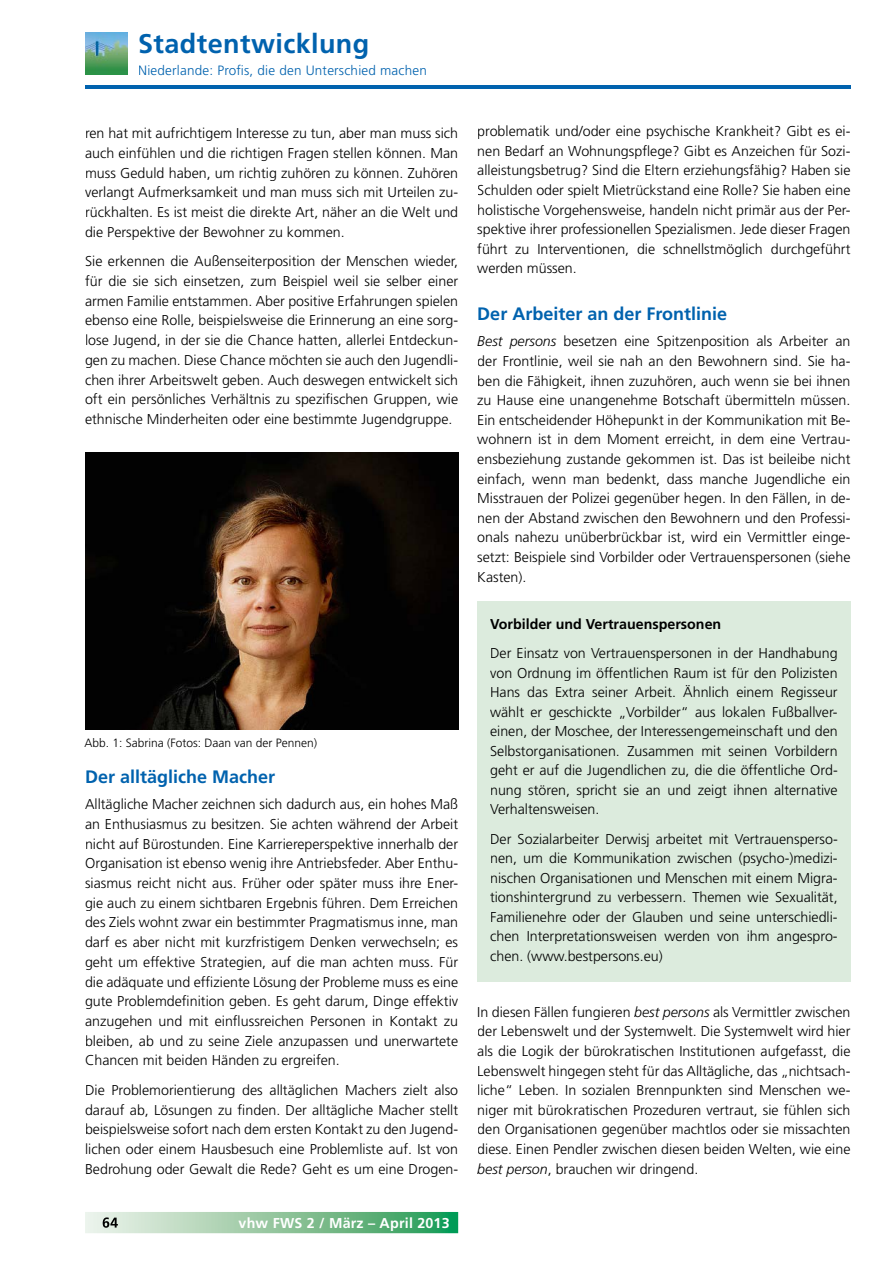
<style>
.page{position:relative;width:893px;height:1263px;background:#fff}
.page>*{position:absolute;margin:0;border:0;box-sizing:border-box;transform-origin:0 0}
.t1{font:700 27px "Frutiger LT";letter-spacing:.015em;color:#0062ae}
.t2{font:700 18px "Frutiger LT";color:#0062ae}
.t3{font:300 14.25px/19.6px "Frutiger LT";color:#000;text-align:justify}
.t4{font:700 14.25px "Frutiger LT";color:#000}
.t5{font:700 14.25px "Frutiger LT";letter-spacing:.015em;color:#fff}
.t6{font:300 13.5px "Frutiger LT";letter-spacing:.015em;color:#0062ae}
.t7{font:300 12px "Frutiger CE";color:#000}
.s1{font-family:"Frutiger";font-style:italic}
</style>
<div class="page">
<hr style="left:85px;top:86px;width:765px;height:3px;background:#0062ae">
<svg style="left:85px;top:1212px;width:373px;height:21px;background:#8cc59d"></svg>
<img style="left:103px;top:1217px;width:15px;height:11px">
<img style="left:85px;top:32px;width:42px;height:43px">
<img style="left:85px;top:453px;width:373px;height:276px">
<div style="left:477px;top:601px;width:373px;height:381px;background:#dcebdd"></div>
<h1 class="t1" style="left:138px;top:28px;width:233px">Stadtentwicklung</h1>
<p class="t6" style="left:138px;top:62px;width:290px">Niederlande: Profis, die den Unterschied machen</p>
<p class="t3" style="left:85px;top:124px;width:375px">ren hat mit aufrichtigem Interesse zu tun, aber man muss sich auch einfühlen und die richtigen Fragen stellen können. Man muss Geduld haben, um richtig zuhören zu können. Zuhören verlangt Aufmerksamkeit und man muss sich mit Urteilen zu&shy;rückhalten. Es ist meist die direkte Art, näher an die Welt und die Perspektive der Bewohner zu kommen.</p>
<p class="t3" style="left:85px;top:252px;width:375px">Sie erkennen die Außenseiterposition der Menschen wieder, für die sie sich einsetzen, zum Beispiel weil sie selber einer armen Familie entstammen. Aber positive Erfahrungen spielen ebenso eine Rolle, beispielsweise die Erinnerung an eine sorg&shy;lose Jugend, in der sie die Chance hatten, allerlei Entdeckun&shy;gen zu machen. Diese Chance möchten sie auch den Jugendli&shy;chen ihrer Arbeitswelt geben. Auch deswegen entwickelt sich oft ein persönliches Verhältnis zu spezifischen Gruppen, wie ethnische Minderheiten oder eine bestimmte Jugendgruppe.</p>
<p class="t7" style="left:84px;top:736px;width:234px">Abb. 1: Sabrina (Fotos: Daan van der Pennen)</p>
<p class="t2" style="left:85px;top:766px;width:192px">Der alltägliche Macher</p>
<p class="t3" style="left:85px;top:795px;width:375px">Alltägliche Macher zeichnen sich dadurch aus, ein hohes Maß an Enthusiasmus zu besitzen. Sie achten während der Arbeit nicht auf Bürostunden. Eine Karriereperspektive innerhalb der Organisation ist ebenso wenig ihre Antriebsfeder. Aber Enthu&shy;siasmus reicht nicht aus. Früher oder später muss ihre Ener&shy;gie auch zu einem sichtbaren Ergebnis führen. Dem Erreichen des Ziels wohnt zwar ein bestimmter Pragmatismus inne, man darf es aber nicht mit kurzfristigem Denken verwechseln; es geht um effektive Strategien, auf die man achten muss. Für die adäquate und effiziente Lösung der Probleme muss es eine gute Problemdefinition geben. Es geht darum, Dinge effektiv anzugehen und mit einflussreichen Personen in Kontakt zu bleiben, ab und zu seine Ziele anzupassen und unerwartete Chancen mit beiden Händen zu ergreifen.</p>
<p class="t3" style="left:85px;top:1080px;width:375px">Die Problemorientierung des alltäglichen Machers zielt also darauf ab, Lösungen zu finden. Der alltägliche Macher stellt beispielsweise sofort nach dem ersten Kontakt zu den Jugend&shy;lichen oder einem Hausbesuch eine Problemliste auf. Ist von Bedrohung oder Gewalt die Rede? Geht es um eine Drogen-</p>
<p class="t5" style="left:239px;top:1214px;width:213px">vhw FWS 2 / März – April 2013</p>
<p class="t3" style="left:477px;top:122px;width:375px">problematik und/oder eine psychische Krankheit? Gibt es ei&shy;nen Bedarf an Wohnungspflege? Gibt es Anzeichen für Sozi&shy;alleistungsbetrug? Sind die Eltern erziehungsfähig? Haben sie Schulden oder spielt Mietrückstand eine Rolle? Sie haben eine holistische Vorgehensweise, handeln nicht primär aus der Per&shy;spektive ihrer professionellen Spezialismen. Jede dieser Fragen führt zu Interventionen, die schnellstmöglich durchgeführt werden müssen.</p>
<p class="t2" style="left:477px;top:304px;width:251px">Der Arbeiter an der Frontlinie</p>
<p class="t3" style="left:477px;top:332px;width:375px"><span class="s1">Best persons</span> besetzen eine Spitzenposition als Arbeiter an der Frontlinie, weil sie nah an den Bewohnern sind. Sie ha&shy;ben die Fähigkeit, ihnen zuzuhören, auch wenn sie bei ihnen zu Hause eine unangenehme Botschaft übermitteln müssen.<br>Ein entscheidender Höhepunkt in der Kommunikation mit Be&shy;wohnern ist in dem Moment erreicht, in dem eine Vertrau&shy;ensbeziehung zustande gekommen ist. Das ist beileibe nicht einfach, wenn man bedenkt, dass manche Jugendliche ein Misstrauen der Polizei gegenüber hegen. In den Fällen, in de&shy;nen der Abstand zwischen den Bewohnern und den Professi&shy;onals nahezu unüberbrückbar ist, wird ein Vermittler einge&shy;setzt: Beispiele sind Vorbilder oder Vertrauenspersonen (siehe Kasten).</p>
<p class="t4" style="left:490px;top:616px;width:233px">Vorbilder und Vertrauenspersonen</p>
<p class="t3" style="left:490px;top:644px;width:349px">Der Einsatz von Vertrauenspersonen in der Handhabung von Ordnung im öffentlichen Raum ist für den Polizisten Hans das Extra seiner Arbeit. Ähnlich einem Regisseur wählt er geschickte „Vorbilder“ aus lokalen Fußballver&shy;einen, der Moschee, der Interessengemeinschaft und den Selbstorganisationen. Zusammen mit seinen Vorbildern geht er auf die Jugendlichen zu, die die öffentliche Ord&shy;nung stören, spricht sie an und zeigt ihnen alternative Verhaltensweisen.</p>
<p class="t3" style="left:490px;top:829px;width:349px">Der Sozialarbeiter Derwisj arbeitet mit Vertrauensperso&shy;nen, um die Kommunikation zwischen (psycho-)medizi&shy;nischen Organisationen und Menschen mit einem Migra&shy;tionshintergrund zu verbessern. Themen wie Sexualität, Familienehre oder der Glauben und seine unterschiedli&shy;chen Interpretationsweisen werden von ihm angespro&shy;chen. (www.bestpersons.eu)</p>
<p class="t3" style="left:477px;top:1002px;width:375px">In diesen Fällen fungieren <span class="s1">best persons</span> als Vermittler zwischen der Lebenswelt und der Systemwelt. Die Systemwelt wird hier als die Logik der bürokratischen Institutionen aufgefasst, die Lebenswelt hingegen steht für das Alltägliche, das „nichtsach&shy;liche“ Leben. In sozialen Brennpunkten sind Menschen we&shy;niger mit bürokratischen Prozeduren vertraut, sie fühlen sich den Organisationen gegenüber machtlos oder sie missachten diese. Einen Pendler zwischen diesen beiden Welten, wie eine <span class="s1">best person</span>, brauchen wir dringend.</p>
</div>
